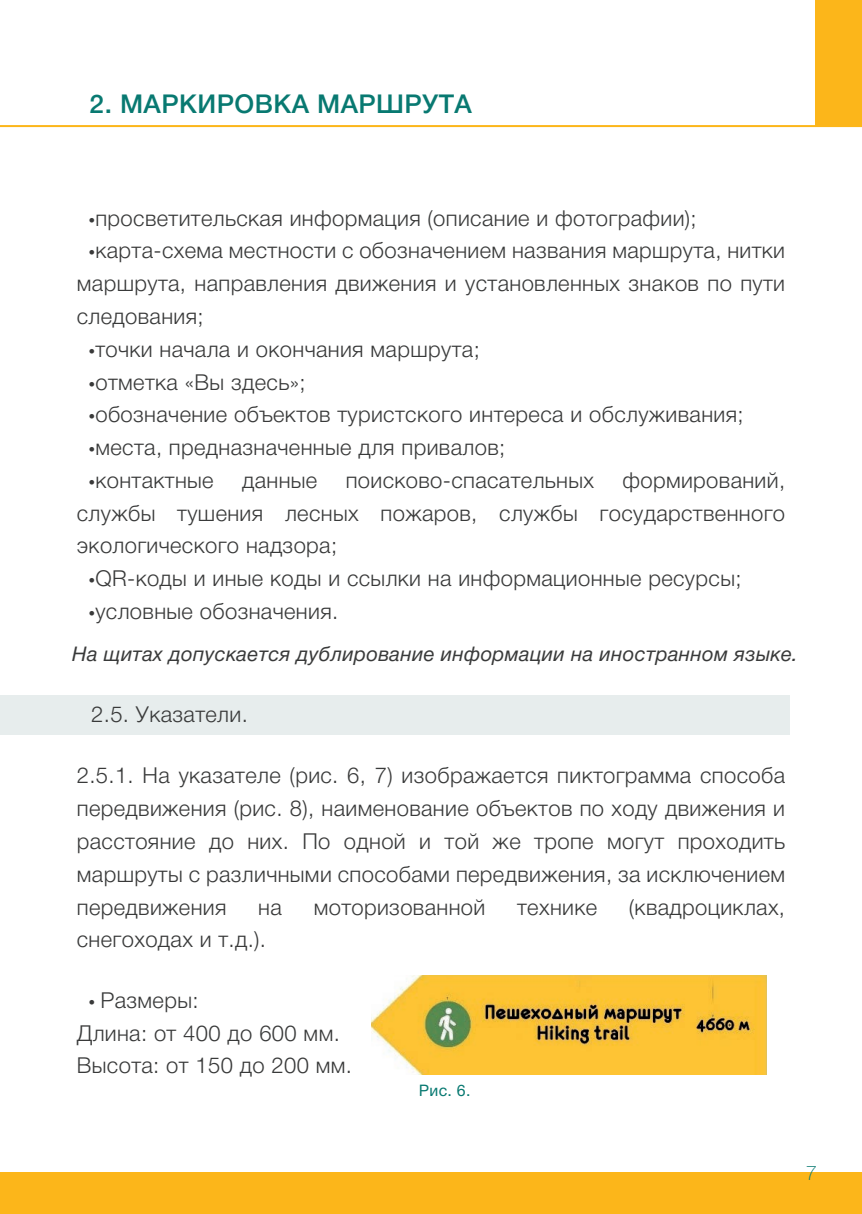
<style>
.page{position:relative;width:862px;height:1214px;background:#fff}
.page>*{position:absolute;margin:0;border:0;box-sizing:border-box;transform-origin:0 0}
.t1{font:500 26px "Helvetica Neue Cyr";letter-spacing:.015em;color:#087971}
.t2{font:300 22px/32.8px "Helvetica Neue Cyr";letter-spacing:.015em;color:#393a3a;text-align:justify}
.t3{font:100 20.4px "Helvetica Neue Cyr";color:#087971}
.t4{font:italic 20.2px "Helvetica Neue Cyr";letter-spacing:.015em;color:#393a3a}
.t5{font:16px "Helvetica Neue Cyr";color:#087971}
.s1{font-family:"Myriad Pro";font-weight:400}
</style>
<div class="page">
<div style="left:815px;top:0;width:47px;height:126px;background:#fcb61a"></div>
<hr style="left:0;top:125px;width:862px;height:2px;background:#fcb61a">
<div style="left:0;top:1172px;width:862px;height:41px;background:#fcb61a"></div>
<div style="left:0;top:694px;width:789px;height:40px;background:#e7eded"></div>
<img style="left:372px;top:975px;width:394px;height:98px">
<p class="t1" style="left:90px;top:90px;width:384px">2. МАРКИРОВКА МАРШРУТА</p>
<p class="t2" style="left:89px;top:202px;width:609px"><span class="s1">•</span>просветительская информация (описание и фотографии);</p>
<p class="t2" style="left:77px;top:234px;width:710px;text-indent:12px"><span class="s1">•</span>карта-схема местности с обозначением названия маршрута, нитки маршрута, направления движения и установленных знаков по пути следования;</p>
<p class="t2" style="left:89px;top:333px;width:392px"><span class="s1">•</span>точки начала и окончания маршрута;</p>
<p class="t2" style="left:89px;top:365px;width:218px"><span class="s1">•</span>отметка «Вы здесь»;</p>
<p class="t2" style="left:89px;top:398px;width:656px"><span class="s1">•</span>обозначение объектов туристского интереса и обслуживания;</p>
<p class="t2" style="left:89px;top:431px;width:418px"><span class="s1">•</span>места, предназначенные для привалов;</p>
<p class="t2" style="left:89px;top:464px;width:126px"><span class="s1">•</span>контактные</p>
<p class="t2" style="left:242px;top:464px;width:77px">данные</p>
<p class="t2" style="left:346px;top:464px;width:250px">поисково-спасательных</p>
<p class="t2" style="left:77px;top:464px;width:710px;text-indent:545px">формирований, службы тушения лесных пожаров, службы государственного экологического надзора;</p>
<p class="t2" style="left:89px;top:562px;width:654px"><span class="s1">•</span>QR-коды и иные коды и ссылки на информационные ресурсы;</p>
<p class="t2" style="left:89px;top:594px;width:251px"><span class="s1">•</span>условные обозначения.</p>
<p class="t4" style="left:72px;top:643px;width:727px">На щитах допускается дублирование информации на иностранном языке.</p>
<p class="t2" style="left:91px;top:698px;width:158px">2.5. Указатели.</p>
<p class="t2" style="left:77px;top:759px;width:710px">2.5.1. На указателе (рис. 6, 7) изображается пиктограмма способа передвижения (рис. 8), наименование объектов по ходу движения и расстояние до них. По одной и той же тропе могут проходить маршруты с различными способами передвижения, за исключением передвижения</p>
<p class="t2" style="left:258px;top:890px;width:25px">на</p>
<p class="t2" style="left:314px;top:890px;width:173px">моторизованной</p>
<p class="t2" style="left:517px;top:890px;width:82px">технике</p>
<p class="t2" style="left:629px;top:890px;width:158px">(квадроциклах,</p>
<p class="t2" style="left:77px;top:923px;width:191px">снегоходах и т.д.).</p>
<p class="t2" style="left:77px;top:983px;width:277px;text-align:left;text-indent:12px"><span class="s1">•</span> Размеры:<br>Длина: от 400 до 600 мм.<br>Высота: от 150 до 200 мм.</p>
<p class="t5" style="left:419px;top:1081px;width:53px">Рис. 6.</p>
<p class="t3" style="left:805px;top:1161px;width:13px">7</p>
</div>
